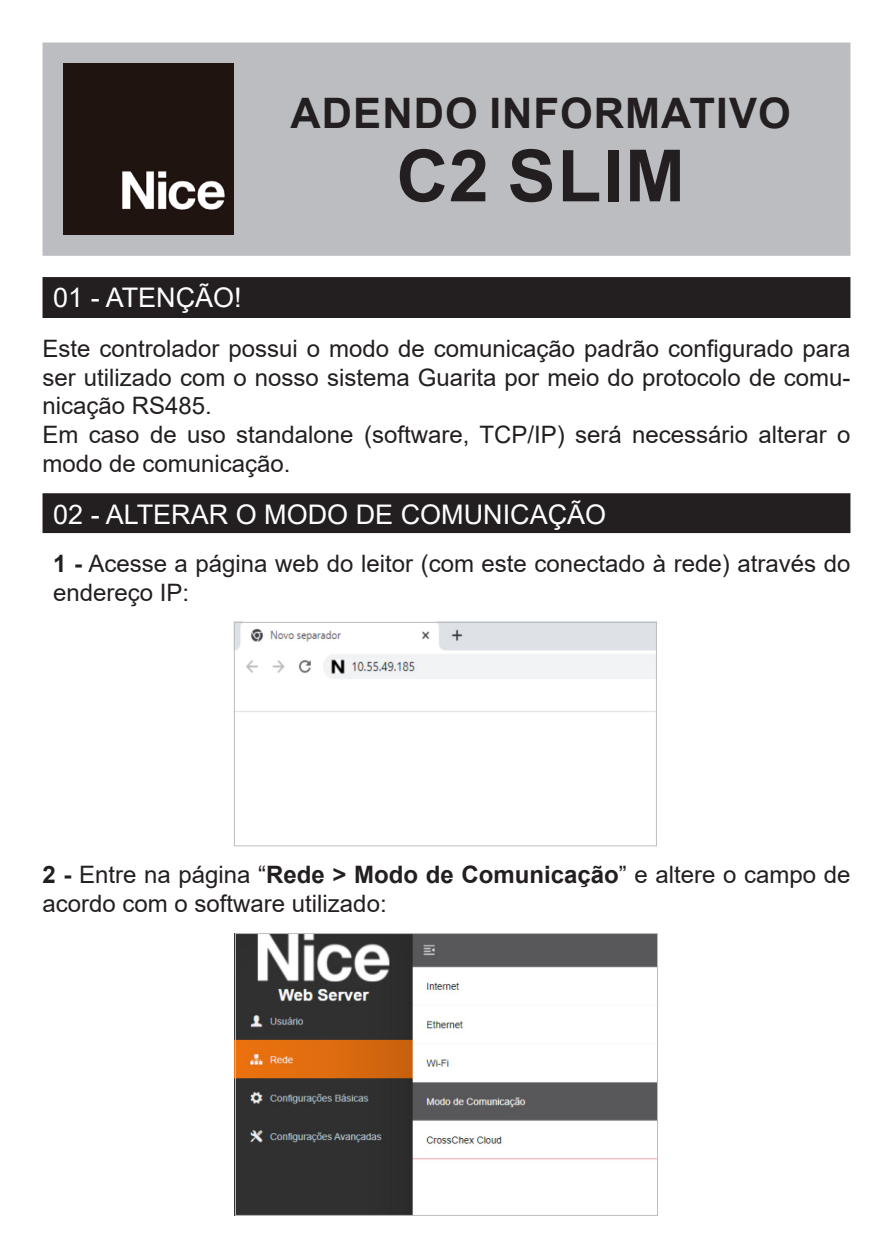
<style>
.page{position:relative;width:893px;height:1259px;background:#fff}
.page>*{position:absolute;margin:0;border:0;box-sizing:border-box;transform-origin:0 0}
.t1{font:700 72px "Arial";letter-spacing:.025em;color:#231f20}
.t2{font:700 42px "Arial";letter-spacing:.025em;color:#231f20}
.t3{font:27px "Arial";color:#fff}
.t4{font:24px/28.8px "Arial";color:#231f20}
.s1{font-weight:700}
</style>
<div class="page">
<div style="left:43px;top:43px;width:807px;height:213px;background:#bcbdc0"></div>
<img style="left:64px;top:64px;width:170px;height:170px">
<div style="left:44px;top:278px;width:805px;height:38px;background:#231f20"></div>
<div style="left:43px;top:277px;width:807px;height:41px;border:3px solid #231f20"></div>
<div style="left:44px;top:495px;width:805px;height:36px;background:#231f20"></div>
<div style="left:43px;top:493px;width:807px;height:40px;border:3px solid #231f20"></div>
<img style="left:236px;top:624px;width:419px;height:88px">
<div style="left:234px;top:622px;width:423px;height:224px;border:1px solid #bcbdc0"></div>
<img style="left:237px;top:935px;width:419px;height:279px">
<div style="left:235px;top:933px;width:423px;height:283px;border:1px solid #bcbdc0"></div>
<p class="t2" style="left:290px;top:83px;width:502px">ADENDO INFORMATIVO</p>
<p class="t1" style="left:396px;top:125px;width:290px">C2 SLIM</p>
<p class="t3" style="left:53px;top:279px;width:190px">01 - ATENÇÃO!</p>
<p class="t4" style="left:43px;top:334px;width:809px;text-align:justify">Este controlador possui o modo de comunicação padrão configurado para ser utilizado com o nosso sistema Guarita por meio do protocolo de comu&shy;nicação RS485.</p>
<p class="t4" style="left:43px;top:420px;width:809px">Em caso de uso standalone (software, TCP/IP) será necessário alterar o modo de comunicação.</p>
<p class="t3" style="left:53px;top:496px;width:555px">02 - ALTERAR O MODO DE COMUNICAÇÃO</p>
<p class="t4" style="left:53px;top:549px;width:799px"><span class="s1">1 -</span> Acesse a página web do leitor (com este conectado à rede) através do endereço IP:</p>
<p class="t4" style="left:43px;top:860px;width:809px"><span class="s1">2 -</span> Entre na página “<span class="s1">Rede &gt; Modo de Comunicação</span>” e altere o campo de acordo com o software utilizado:</p>
</div>
